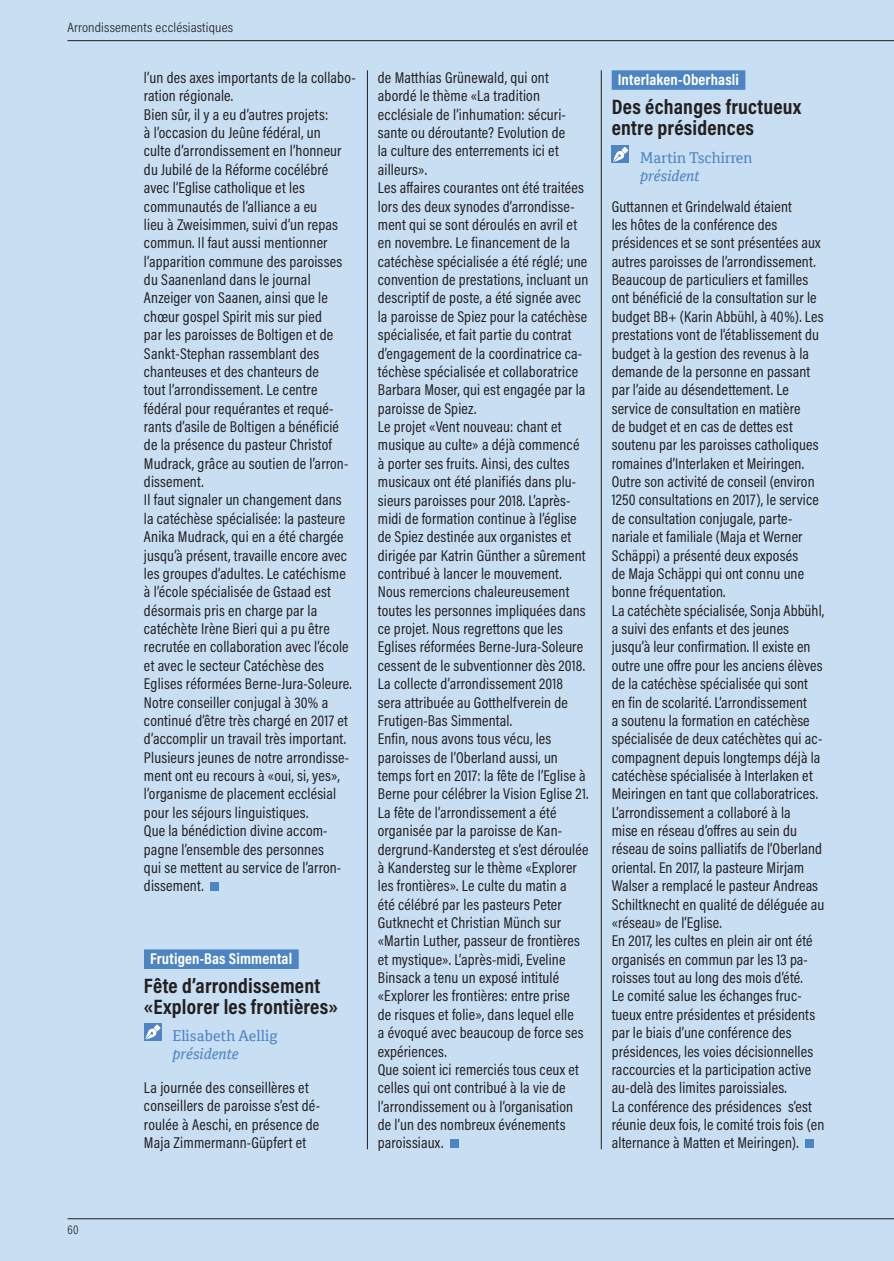
<style>
.page{position:relative;width:894px;height:1261px;background:#c8def2}
.page>*{position:absolute;margin:0;border:0;box-sizing:border-box;transform-origin:0 0}
.t1{font:700 21px/21px "Acumin Pro Cond";letter-spacing:.01em;color:#231f20}
.t2{font:15.75px/18.3px "Acumin Pro Cond";letter-spacing:.01em;color:#231f20}
.t3{font:700 15.75px "Acumin Pro Cond";letter-spacing:.01em;color:#fff}
.t4{font:15px "Cordale";color:#4d84c4}
.t5{font:italic 15px "Cordale";letter-spacing:-.01em;color:#4d84c4}
.t6{font:300 13.5px "Acumin Pro Cond";letter-spacing:.01em;color:#231f20;scale:1.1 1}
.t7{font:300 12.75px "Acumin Pro Cond";color:#231f20}
</style>
<div class="page">
<hr style="left:67px;top:1218px;width:827px;height:1px;background:#231f20">
<hr style="left:67px;top:40px;width:827px;height:1px;background:#231f20">
<div style="left:144px;top:949px;width:155px;height:20px;background:#4d84c4"></div>
<div style="left:210px;top:882px;width:9px;height:9px;background:#4d84c4"></div>
<div style="left:144px;top:1023px;width:17px;height:17px;background:#4d84c4"></div>
<svg style="left:145px;top:1028px;width:12px;height:12px"></svg>
<svg style="left:154px;top:1024px;width:7px;height:7px"></svg>
<div style="left:450px;top:1139px;width:8px;height:9px;background:#4d84c4"></div>
<div style="left:612px;top:70px;width:133px;height:20px;background:#4d84c4"></div>
<div style="left:612px;top:146px;width:17px;height:17px;background:#4d84c4"></div>
<svg style="left:613px;top:151px;width:12px;height:11px"></svg>
<svg style="left:622px;top:147px;width:6px;height:7px"></svg>
<div style="left:805px;top:1139px;width:9px;height:9px;background:#4d84c4"></div>
<hr style="left:367px;top:70px;width:1px;height:1079px;background:#231f20">
<hr style="left:601px;top:70px;width:1px;height:1079px;background:#231f20">
<p class="t6" style="left:67px;top:19px;width:152px">Arrondissements ecclésiastiques</p>
<p class="t2" style="left:144px;top:68px;width:213px">l’un des axes importants de la collabo&shy;ration régionale.<br>Bien sûr, il y a eu d’autres projets:<br>à l’occasion du Jeûne fédéral, un<br>culte d’arrondissement en l’honneur du Jubilé de la Réforme cocélébré avec l’Eglise catholique et les communautés de l’alliance a eu<br>lieu à Zweisimmen, suivi d’un repas commun. Il faut aussi mentionner l’apparition commune des paroisses du Saanenland dans le journal Anzeiger von Saanen, ainsi que le chœur gospel Spirit mis sur pied<br>par les paroisses de Boltigen et de Sankt-Stephan rassemblant des chanteuses et des chanteurs de<br>tout l’arrondissement. Le centre fédéral pour requérantes et requé&shy;rants d’asile de Boltigen a bénéficié de la présence du pasteur Christof Mudrack, grâce au soutien de l’arron&shy;dissement.<br>Il faut signaler un changement dans<br>la catéchèse spécialisée: la pasteure Anika Mudrack, qui en a été chargée jusqu’à présent, travaille encore avec les groupes d’adultes. Le catéchisme à l’école spécialisée de Gstaad est désormais pris en charge par la catéchète Irène Bieri qui a pu être recrutée en collaboration avec l’école et avec le secteur Catéchèse des Eglises réformées Berne-Jura-Soleure.<br>Notre conseiller conjugal à 30% a continué d’être très chargé en 2017 et d’accomplir un travail très important.<br>Plusieurs jeunes de notre arrondisse&shy;ment ont eu recours à «oui, si, yes», l’organisme de placement ecclésial pour les séjours linguistiques.<br>Que la bénédiction divine accom&shy;pagne l’ensemble des personnes<br>qui se mettent au service de l’arron&shy;dissement.</p>
<p class="t3" style="left:150px;top:948px;width:144px">Frutigen-Bas Simmental</p>
<h1 class="t1" style="left:144px;top:974px;width:196px">Fête d’arrondissement «Explorer les frontières»</h1>
<p class="t4" style="left:172px;top:1026px;width:107px">Elisabeth Aellig</p>
<p class="t5" style="left:172px;top:1044px;width:68px">présidente</p>
<p class="t2" style="left:144px;top:1078px;width:178px">La journée des conseillères et conseillers de paroisse s’est dé&shy;roulée à Aeschi, en présence de<br>Maja Zimmermann-Güpfert et</p>
<p class="t2" style="left:378px;top:68px;width:212px">de Matthias Grünewald, qui ont abordé le thème «La tradition ecclésiale de l’inhumation: sécuri&shy;sante ou déroutante? Evolution de<br>la culture des enterrements ici et ailleurs».<br>Les affaires courantes ont été traitées lors des deux synodes d’arrondisse&shy;ment qui se sont déroulés en avril et en novembre. Le financement de la catéchèse spécialisée a été réglé; une convention de prestations, incluant un descriptif de poste, a été signée avec la paroisse de Spiez pour la catéchèse spécialisée, et fait partie du contrat d’engagement de la coordinatrice ca&shy;téchèse spécialisée et collaboratrice Barbara Moser, qui est engagée par la paroisse de Spiez.<br>Le projet «Vent nouveau: chant et musique au culte» a déjà commencé à porter ses fruits. Ainsi, des cultes musicaux ont été planifiés dans plu&shy;sieurs paroisses pour 2018. L’après&shy;midi de formation continue à l’église de Spiez destinée aux organistes et dirigée par Katrin Günther a sûrement contribué à lancer le mouvement.<br>Nous remercions chaleureusement toutes les personnes impliquées dans ce projet. Nous regrettons que les Eglises réformées Berne-Jura-Soleure cessent de le subventionner dès 2018.<br>La collecte d’arrondissement 2018 sera attribuée au Gotthelfverein de Frutigen-Bas Simmental.<br>Enfin, nous avons tous vécu, les paroisses de l’Oberland aussi, un temps fort en 2017: la fête de l’Eglise à Berne pour célébrer la Vision Eglise 21.<br>La fête de l’arrondissement a été organisée par la paroisse de Kan&shy;dergrund-Kandersteg et s’est déroulée à Kandersteg sur le thème «Explorer les frontières». Le culte du matin a<br>été célébré par les pasteurs Peter Gutknecht et Christian Münch sur «Martin Luther, passeur de frontières et mystique». L’après-midi, Eveline Binsack a tenu un exposé intitulé «Explorer les frontières: entre prise<br>de risques et folie», dans lequel elle<br>a évoqué avec beaucoup de force ses expériences.<br>Que soient ici remerciés tous ceux et celles qui ont contribué à la vie de l’arrondissement ou à l’organisation de l’un des nombreux événements paroissiaux.</p>
<p class="t3" style="left:618px;top:69px;width:123px">Interlaken-Oberhasli</p>
<h1 class="t1" style="left:612px;top:95px;width:191px">Des échanges fructueux entre présidences</h1>
<p class="t4" style="left:640px;top:149px;width:114px">Martin Tschirren</p>
<p class="t5" style="left:640px;top:167px;width:61px">président</p>
<p class="t2" style="left:612px;top:197px;width:214px">Guttannen et Grindelwald étaient<br>les hôtes de la conférence des présidences et se sont présentées aux autres paroisses de l’arrondissement.<br>Beaucoup de particuliers et familles ont bénéficié de la consultation sur le budget BB+ (Karin Abbühl, à 40%). Les prestations vont de l’établissement du budget à la gestion des revenus à la demande de la personne en passant par l’aide au désendettement. Le service de consultation en matière<br>de budget et en cas de dettes est soutenu par les paroisses catholiques romaines d’Interlaken et Meiringen.<br>Outre son activité de conseil (environ 1250 consultations en 2017), le service de consultation conjugale, parte&shy;nariale et familiale (Maja et Werner Schäppi) a présenté deux exposés<br>de Maja Schäppi qui ont connu une bonne fréquentation.<br>La catéchète spécialisée, Sonja Abbühl, a suivi des enfants et des jeunes jusqu’à leur confirmation. Il existe en outre une offre pour les anciens élèves de la catéchèse spécialisée qui sont en fin de scolarité. L’arrondissement<br>a soutenu la formation en catéchèse spécialisée de deux catéchètes qui ac&shy;compagnent depuis longtemps déjà la catéchèse spécialisée à Interlaken et Meiringen en tant que collaboratrices.<br>L’arrondissement a collaboré à la<br>mise en réseau d’offres au sein du réseau de soins palliatifs de l’Oberland oriental. En 2017, la pasteure Mirjam Walser a remplacé le pasteur Andreas Schiltknecht en qualité de déléguée au «réseau» de l’Eglise.<br>En 2017, les cultes en plein air ont été organisés en commun par les 13 pa&shy;roisses tout au long des mois d’été.<br>Le comité salue les échanges fruc&shy;tueux entre présidentes et présidents par le biais d’une conférence des présidences, les voies décisionnelles raccourcies et la participation active au-delà des limites paroissiales.<br>La conférence des présidences s’est réunie deux fois, le comité trois fois (en alternance à Matten et Meiringen).</p>
<p class="t7" style="left:67px;top:1221px;width:13px">60</p>
</div>
